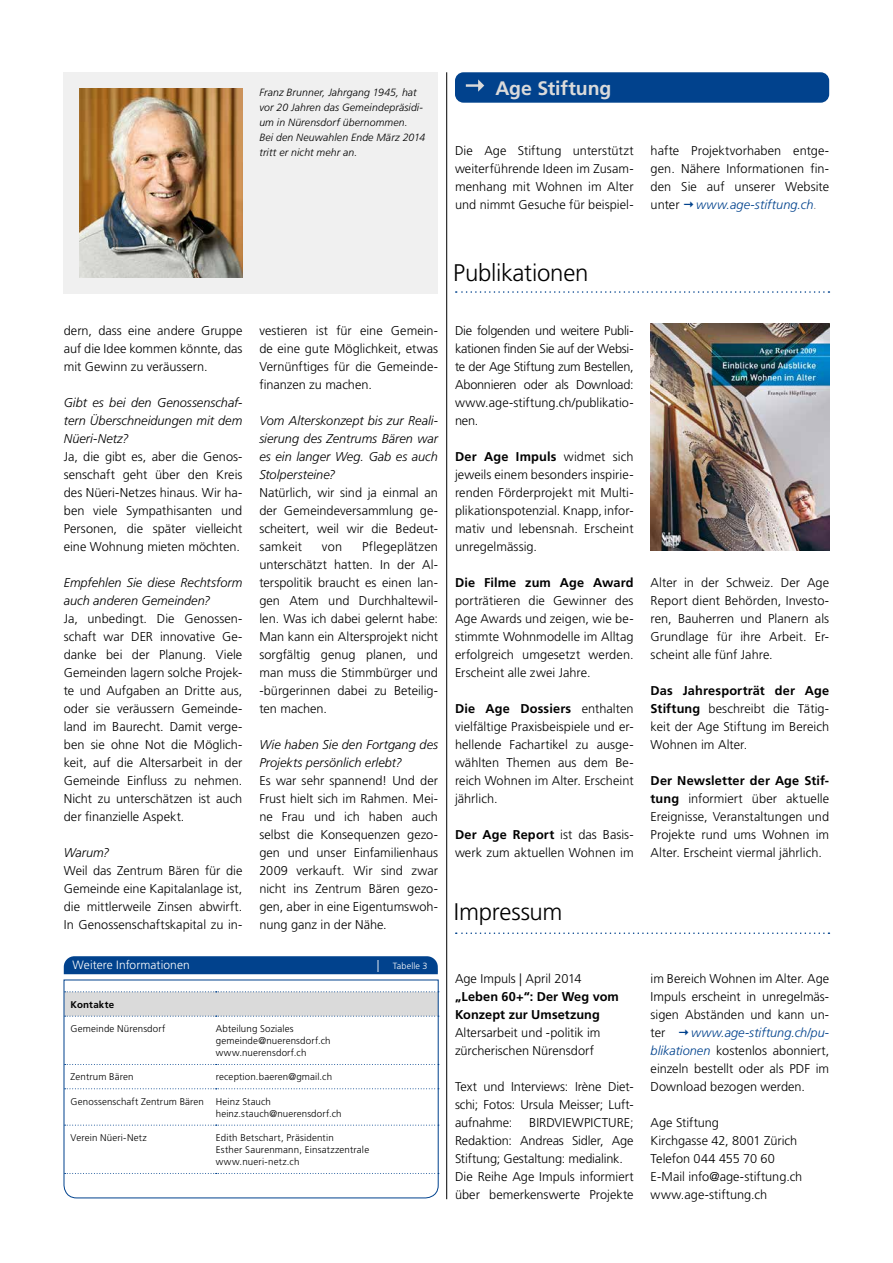
<style>
.page{position:relative;width:893px;height:1263px;background:#fff}
.page>*{position:absolute;margin:0;border:0;box-sizing:border-box;transform-origin:0 0}
.t1{font:300 24px "Frutiger";letter-spacing:-.01em;color:#000}
.t2{font:700 19.5px "Frutiger";letter-spacing:-.005em;color:#dadada}
.t3{font:300 12.75px/18px "Frutiger";color:#000;text-align:justify}
.t4{font:italic 300 12.75px/18px "Frutiger";color:#000;text-align:justify}
.t5{font:700 12.75px/18px "Frutiger";letter-spacing:.01em;color:#000}
.t6{font:italic 300 12.75px "Frutiger";letter-spacing:.005em;color:#01428d}
.t7{font:300 12px "Frutiger";letter-spacing:.005em;color:#fff}
.t8{font:italic 300 10.5px/15px "Frutiger";letter-spacing:.01em;color:#000}
.t9{font:300 9.75px/12px "Frutiger";letter-spacing:.015em;color:#000}
.t10{font:700 9.75px "Frutiger";letter-spacing:.02em;color:#000}
.t11{font:300 9px "Frutiger";letter-spacing:.02em;color:#fff}
.s1{font-style:normal;color:#878787}
.s2{font-size:12px}
.s3{font-weight:700}
.s4{font-style:italic;color:#01428d}
</style>
<div class="page">
<div style="left:64px;top:72px;width:374px;height:221px;background:#f0f0f0"></div>
<img style="left:651px;top:324px;width:178px;height:227px">
<svg style="left:456px;top:932px;width:373px;height:2px"></svg>
<svg style="left:456px;top:291px;width:373px;height:2px"></svg>
<hr style="left:446px;top:72px;width:1px;height:1127px;background:#000">
<div style="left:455px;top:72px;width:374px;height:31px;background:#01428d;border-radius:8px"></div>
<img style="left:79px;top:88px;width:163px;height:190px">
<svg style="left:466px;top:79px;width:18px;height:13px"></svg>
<div style="left:64px;top:956px;width:374px;height:18px;background:#01428d"></div>
<svg style="left:64px;top:979px;width:375px;height:219px"></svg>
<p class="t8" style="left:259px;top:85px;width:167px">Franz Brunner, Jahrgang 1945, hat vor 20 Jahren das Gemeindepräsidi&shy;um in Nürensdorf übernommen.<br>Bei den Neuwahlen Ende März 2014 tritt er nicht mehr an.</p>
<h2 class="t2" style="left:495px;top:77px;width:118px">Age Stiftung</h2>
<p class="t3" style="left:455px;top:142px;width:180px">Die Age Stiftung unterstützt weiterführende Ideen im Zusam&shy;menhang mit Wohnen im Alter und nimmt Gesuche für beispiel-</p>
<p class="t3" style="left:651px;top:142px;width:180px">hafte Projektvorhaben entge&shy;gen. Nähere Informationen fin&shy;den Sie auf unserer Website unter</p>
<p class="t6" style="left:696px;top:197px;width:122px">www.age-stiftung.ch<span class="s1">.</span></p>
<h1 class="t1" style="left:453px;top:259px;width:137px">Publikationen</h1>
<p class="t3" style="left:64px;top:322px;width:180px">dern, dass eine andere Gruppe auf die Idee kommen könnte, das mit Gewinn zu veräussern.</p>
<p class="t4" style="left:64px;top:394px;width:180px">Gibt es bei den Genossenschaf&shy;tern Überschneidungen mit dem Nüeri-Netz?</p>
<p class="t3" style="left:64px;top:448px;width:180px">Ja, die gibt es, aber die Genos&shy;senschaft geht über den Kreis des Nüeri-Netzes hinaus. Wir ha&shy;ben viele Sympathisanten und Personen, die später vielleicht eine Wohnung mieten möchten.</p>
<p class="t4" style="left:64px;top:574px;width:180px">Empfehlen Sie diese Rechtsform auch anderen Gemeinden?</p>
<p class="t3" style="left:64px;top:610px;width:180px">Ja, unbedingt. Die Genossen&shy;schaft war DER innovative Ge&shy;danke bei der Planung. Viele Gemeinden lagern solche Projek&shy;te und Aufgaben an Dritte aus, oder sie veräussern Gemeinde&shy;land im Baurecht. Damit verge&shy;ben sie ohne Not die Möglich&shy;keit, auf die Altersarbeit in der Gemeinde Einfluss zu nehmen.<br>Nicht zu unterschätzen ist auch der finanzielle Aspekt.</p>
<p class="t4" style="left:64px;top:844px;width:47px">Warum?</p>
<p class="t3" style="left:64px;top:862px;width:180px">Weil das Zentrum Bären für die Gemeinde eine Kapitalanlage ist, die mittlerweile Zinsen abwirft.<br>In Genossenschaftskapital zu in-</p>
<p class="t3" style="left:259px;top:322px;width:180px">vestieren ist für eine Gemein&shy;de eine gute Möglichkeit, etwas Vernünftiges für die Gemeinde&shy;finanzen zu machen.</p>
<p class="t4" style="left:259px;top:412px;width:180px">Vom Alterskonzept bis zur Reali&shy;sierung des Zentrums Bären war es ein langer Weg. Gab es auch Stolpersteine?</p>
<p class="t3" style="left:259px;top:484px;width:180px">Natürlich, wir sind ja einmal an der Gemeindeversammlung ge&shy;scheitert, weil wir die Bedeut&shy;samkeit</p>
<p class="t3" style="left:259px;top:538px;width:180px;text-indent:103px">Pflegeplätzen unterschätzt hatten. In der Al&shy;terspolitik braucht es einen lan&shy;gen Atem und Durchhaltewil&shy;len. Was ich dabei gelernt habe:<br>Man kann ein Altersprojekt nicht sorgfältig genug planen, und man muss die Stimmbürger und -bürgerinnen dabei zu Beteilig&shy;ten machen.</p>
<p class="t4" style="left:259px;top:736px;width:180px">Wie haben Sie den Fortgang des<br>Projekts persönlich erlebt?</p>
<p class="t3" style="left:259px;top:772px;width:180px">Es war sehr spannend! Und der Frust hielt sich im Rahmen. Mei&shy;ne Frau und ich haben auch selbst die Konsequenzen gezo&shy;gen und unser Einfamilienhaus 2009 verkauft. Wir sind zwar nicht ins Zentrum Bären gezo&shy;gen, aber in eine Eigentumswoh&shy;nung ganz in der Nähe.</p>
<p class="t3" style="left:322px;top:538px;width:22px">von</p>
<p class="t7" style="left:73px;top:958px;width:119px">Weitere Informationen</p>
<p class="t11" style="left:377px;top:961px;width:52px"><span class="s2">|</span> Tabelle 3</p>
<p class="t10" style="left:71px;top:998px;width:45px">Kontakte</p>
<p class="t9" style="left:71px;top:1023px;width:96px">Gemeinde Nürensdorf</p>
<p class="t9" style="left:216px;top:1023px;width:116px">Abteilung Soziales gemeinde@nuerensdorf.ch www.nuerensdorf.ch</p>
<p class="t9" style="left:71px;top:1071px;width:64px">Zentrum Bären</p>
<p class="t9" style="left:216px;top:1071px;width:118px">reception.baeren@gmail.ch</p>
<p class="t9" style="left:216px;top:1095px;width:127px;text-indent:-145px">Genossenschaft Zentrum Bären Heinz Stauch heinz.stauch@nuerensdorf.ch</p>
<p class="t9" style="left:71px;top:1132px;width:78px">Verein Nüeri-Netz</p>
<p class="t9" style="left:216px;top:1132px;width:155px">Edith Betschart, Präsidentin<br>Esther Saurenmann, Einsatzzentrale www.nueri-netz.ch</p>
<p class="t3" style="left:455px;top:321px;width:180px">Die folgenden und weitere Publi&shy;kationen finden Sie auf der Websi&shy;te der Age Stiftung zum Bestellen, Abonnieren oder als Download: www.age-stiftung.ch/publikatio&shy;nen.</p>
<p class="t3" style="left:455px;top:447px;width:180px"><span class="s3">Der Age Impuls</span> widmet sich jeweils einem besonders inspirie&shy;renden Förderprojekt mit Multi&shy;plikationspotenzial. Knapp, infor&shy;mativ und lebensnah. Erscheint unregelmässig.</p>
<p class="t5" style="left:455px;top:573px;width:180px">Die Filme zum Age Award</p>
<p class="t3" style="left:455px;top:591px;width:180px">porträtieren die Gewinner des Age Awards und zeigen, wie be&shy;stimmte Wohnmodelle im Alltag erfolgreich umgesetzt werden.<br>Erscheint alle zwei Jahre.</p>
<p class="t3" style="left:455px;top:699px;width:180px"><span class="s3">Die Age Dossiers</span> enthalten vielfältige Praxisbeispiele und er&shy;hellende Fachartikel zu ausge&shy;wählten Themen aus dem Be&shy;reich Wohnen im Alter. Erscheint jährlich.</p>
<p class="t3" style="left:455px;top:826px;width:180px"><span class="s3">Der Age Report</span> ist das Basis&shy;werk zum aktuellen Wohnen im</p>
<h1 class="t1" style="left:454px;top:898px;width:110px">Impressum</h1>
<p class="t3" style="left:455px;top:969px;width:128px">Age Impuls | April 2014</p>
<p class="t5" style="left:455px;top:987px;width:165px">„Leben 60+“: Der Weg vom<br>Konzept zur Umsetzung</p>
<p class="t3" style="left:455px;top:1023px;width:147px">Altersarbeit und -politik im zürcherischen Nürensdorf</p>
<p class="t3" style="left:455px;top:1077px;width:180px">Text und Interviews: Irène Diet&shy;schi; Fotos: Ursula Meisser; Luft&shy;aufnahme:</p>
<p class="t3" style="left:455px;top:1113px;width:180px;text-align:left;text-indent:74px">BIRDVIEWPICTURE;<br>Redaktion: Andreas Sidler, Age<br>Stiftung; Gestaltung: medialink.<br>Die Reihe Age Impuls informiert über bemerkenswerte Projekte</p>
<p class="t3" style="left:651px;top:574px;width:180px">Alter in der Schweiz. Der Age Report dient Behörden, Investo&shy;ren, Bauherren und Planern als Grundlage für ihre Arbeit. Er&shy;scheint alle fünf Jahre.</p>
<p class="t3" style="left:651px;top:682px;width:180px"><span class="s3">Das Jahresporträt der Age Stiftung</span> beschreibt die Tätig&shy;keit der Age Stiftung im Bereich Wohnen im Alter.</p>
<p class="t3" style="left:651px;top:772px;width:180px"><span class="s3">Der Newsletter der Age Stif&shy;tung</span> informiert über aktuelle Ereignisse, Veranstaltungen und Projekte rund ums Wohnen im Alter. Erscheint viermal jährlich.</p>
<p class="t3" style="left:651px;top:970px;width:180px">im Bereich Wohnen im Alter. Age Impuls erscheint in unregelmäs&shy;sigen Abständen und kann un&shy;ter</p>
<p class="t3" style="left:651px;top:1024px;width:180px;text-indent:40px"><span class="s4">www.age-stiftung.ch/pu&shy;blikationen</span> kostenlos abonniert, einzeln bestellt oder als PDF im Download bezogen werden.</p>
<p class="t3" style="left:651px;top:1114px;width:153px;text-align:left">Age Stiftung<br>Kirchgasse 42, 8001 Zürich<br>Telefon 044 455 70 60<br>E-Mail info@age-stiftung.ch www.age-stiftung.ch</p>
</div>
